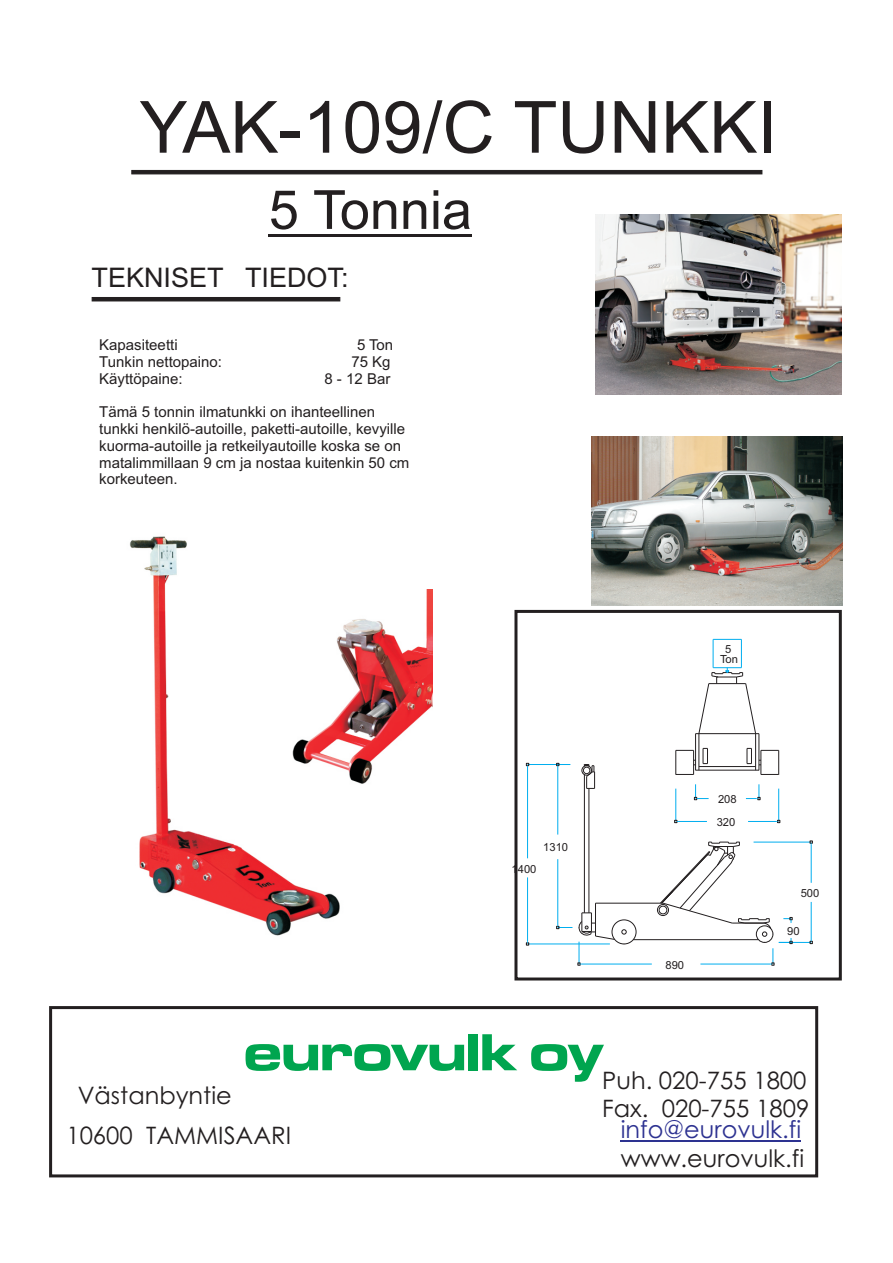
<style>
.page{position:relative;width:893px;height:1263px;background:#fff}
.page>*{position:absolute;margin:0;border:0;box-sizing:border-box;transform-origin:0 0}
.t1{font:72px "Arial";color:#231f20}
.t2{font:54px "Microgramma D Bold Exte";color:#00a54f}
.t3{font:54px "Arial";color:#231f20}
.t4{font:27px "Arial";color:#231f20}
.t5{font:24px/39.9px "Century Gothic";color:#231f20}
.t6{font:24px "Century Gothic";color:#2d3291}
.t7{font:15px/16.8px "Arial";color:#231f20}
.t8{font:11.25px/10.6px "Arial";color:#231f20;text-align:center}
</style>
<div class="page">
<div style="left:49px;top:1006px;width:769px;height:171px;border:3px solid #231f20"></div>
<hr style="left:621px;top:1140px;width:180px;height:1px;background:#2d3291">
<hr style="left:269px;top:234px;width:203px;height:2px;background:#231f20">
<svg style="left:92px;top:297px;width:248px;height:4px"></svg>
<hr style="left:131px;top:170px;width:631px;height:4px;background:#262223">
<img style="left:595px;top:214px;width:247px;height:180px">
<img style="left:591px;top:437px;width:251px;height:169px">
<img style="left:129px;top:536px;width:211px;height:400px">
<img style="left:284px;top:589px;width:149px;height:224px">
<hr style="left:584px;top:775px;width:1px;height:138px;background:#231f20">
<div style="left:582px;top:765px;width:10px;height:10px;border:1px solid #231f20;border-radius:50%"></div>
<div style="left:583px;top:767px;width:7px;height:7px;border:1px solid #231f20;border-radius:50%"></div>
<hr style="left:589px;top:788px;width:1px;height:125px;background:#231f20">
<div style="left:657px;top:904px;width:12px;height:12px;border:1px solid #231f20;border-radius:50%"></div>
<div style="left:659px;top:906px;width:8px;height:8px;border:1px solid #231f20;border-radius:50%"></div>
<hr style="left:633px;top:939px;width:125px;height:1px;background:#231f20">
<svg style="left:622px;top:929px;width:4px;height:5px"></svg>
<hr style="left:595px;top:903px;width:68px;height:1px;background:#231f20">
<div style="left:612px;top:920px;width:24px;height:24px;border:1px solid #231f20;border-radius:50%"></div>
<hr style="left:595px;top:903px;width:1px;height:33px;background:#231f20">
<hr style="left:696px;top:733px;width:63px;height:1px;background:#231f20">
<hr style="left:699px;top:766px;width:57px;height:1px;background:#231f20">
<hr style="left:695px;top:734px;width:1px;height:36px;background:#231f20">
<hr style="left:759px;top:734px;width:1px;height:36px;background:#231f20">
<hr style="left:696px;top:770px;width:63px;height:1px;background:#231f20">
<hr style="left:699px;top:734px;width:1px;height:36px;background:#231f20">
<hr style="left:755px;top:734px;width:1px;height:36px;background:#231f20">
<hr style="left:528px;top:764px;width:42px;height:1px;background:#00aeef">
<hr style="left:528px;top:944px;width:82px;height:1px;background:#00aeef">
<hr style="left:527px;top:767px;width:1px;height:91px;background:#00aeef">
<hr style="left:527px;top:877px;width:1px;height:64px;background:#00aeef">
<hr style="left:581px;top:964px;width:71px;height:1px;background:#00aeef">
<hr style="left:557px;top:767px;width:1px;height:67px;background:#00aeef">
<hr style="left:557px;top:859px;width:1px;height:66px;background:#00aeef">
<svg style="left:584px;top:764px;width:11px;height:25px"></svg>
<hr style="left:675px;top:789px;width:1px;height:32px;background:#00aeef">
<hr style="left:778px;top:789px;width:1px;height:32px;background:#00aeef">
<hr style="left:779px;top:942px;width:32px;height:1px;background:#00aeef">
<hr style="left:754px;top:842px;width:57px;height:1px;background:#00aeef">
<hr style="left:811px;top:902px;width:1px;height:38px;background:#00aeef">
<hr style="left:811px;top:844px;width:1px;height:39px;background:#00aeef">
<svg style="left:675px;top:750px;width:21px;height:25px"></svg>
<svg style="left:759px;top:750px;width:20px;height:25px"></svg>
<svg style="left:703px;top:748px;width:5px;height:16px"></svg>
<svg style="left:747px;top:748px;width:5px;height:16px"></svg>
<svg style="left:578px;top:912px;width:37px;height:53px"></svg>
<svg style="left:556px;top:925px;width:16px;height:4px"></svg>
<svg style="left:556px;top:763px;width:4px;height:4px"></svg>
<svg style="left:526px;top:763px;width:3px;height:4px"></svg>
<svg style="left:694px;top:784px;width:15px;height:16px"></svg>
<svg style="left:674px;top:820px;width:33px;height:3px"></svg>
<svg style="left:746px;top:784px;width:14px;height:16px"></svg>
<svg style="left:660px;top:842px;width:132px;height:123px"></svg>
<svg style="left:748px;top:820px;width:32px;height:3px"></svg>
<svg style="left:698px;top:639px;width:58px;height:95px"></svg>
<div style="left:514px;top:610px;width:328px;height:370px;border:3px solid #231f20"></div>
<h1 class="t1" style="left:140px;top:100px;width:639px">YAK-109/C TUNKKI</h1>
<h2 class="t3" style="left:269px;top:190px;width:205px">5 Tonnia</h2>
<h3 class="t4" style="left:92px;top:267px;width:259px">TEKNISET TIEDOT:</h3>
<p class="t7" style="left:99px;top:338px;width:80px">Kapasiteetti</p>
<p class="t7" style="left:357px;top:338px;width:38px">5 Ton</p>
<p class="t7" style="left:99px;top:355px;width:124px">Tunkin nettopaino:</p>
<p class="t7" style="left:351px;top:355px;width:41px">75 Kg</p>
<p class="t7" style="left:99px;top:372px;width:85px">Käyttöpaine:</p>
<p class="t7" style="left:324px;top:372px;width:67px">8 - 12 Bar</p>
<p class="t7" style="left:99px;top:405px;width:312px">Tämä 5 tonnin ilmatunkki on ihanteellinen tunkki henkilö-autoille, paketti-autoille, kevyille kuorma-autoille ja retkeilyautoille koska se on matalimmillaan 9 cm ja nostaa kuitenkin 50 cm korkeuteen.</p>
<p class="t8" style="left:512px;top:864px;width:26px">1400</p>
<p class="t8" style="left:543px;top:842px;width:26px">1310</p>
<p class="t8" style="left:720px;top:645px;width:20px">5<br>Ton</p>
<p class="t8" style="left:717px;top:789px;width:22px;line-height:23px;text-align:left">208<br>320</p>
<p class="t8" style="left:665px;top:960px;width:20px">890</p>
<p class="t8" style="left:801px;top:888px;width:20px">500</p>
<p class="t8" style="left:787px;top:927px;width:14px">90</p>
<h2 class="t2" style="left:244px;top:1028px;width:361px">eurovulk oy</h2>
<h3 class="t5" style="left:66px;top:1077px;width:226px;text-indent:11px">Västanbyntie<br>10600 TAMMISAARI</h3>
<h3 class="t5" style="left:602px;top:1068px;width:209px;line-height:28.7px">Puh. 020-755 1800<br>Fax. 020-755 1809</h3>
<h3 class="t6" style="left:621px;top:1120px;width:182px">info@eurovulk.fi</h3>
<h3 class="t5" style="left:621px;top:1140px;width:185px">www.eurovulk.fi</h3>
</div>
